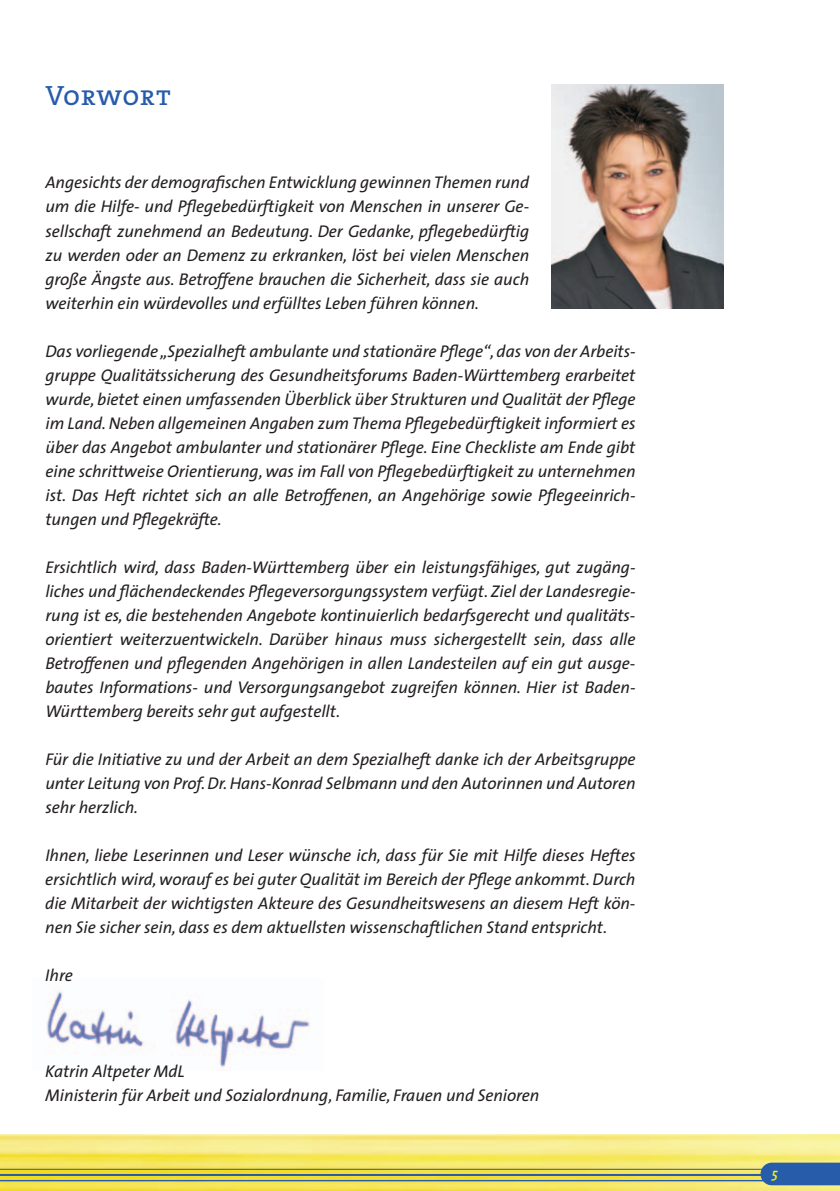
<style>
.page{position:relative;width:840px;height:1191px;background:#fff}
.page>*{position:absolute;margin:0;border:0;box-sizing:border-box;transform-origin:0 0}
.t1{font:28px "The Serif Caps";letter-spacing:.015em;color:#275caa}
.t2{font:italic 17px/24px "The Sans";letter-spacing:-.005em;color:#231f20;text-align:justify}
.t3{font:italic 600 14px "The Serif";color:#fff101}
</style>
<div class="page">
<img style="left:0;top:1134px;width:839px;height:57px">
<hr style="left:0;top:1174px;width:839px;height:2px;background:#275caa">
<hr style="left:0;top:1169px;width:839px;height:1px;background:#275caa">
<hr style="left:0;top:1180px;width:839px;height:1px;background:#275caa">
<svg style="left:760px;top:1162px;width:79px;height:23px"></svg>
<img style="left:46px;top:991px;width:264px;height:79px">
<img style="left:551px;top:84px;width:172px;height:224px">
<h1 class="t1" style="left:45px;top:73px;width:127px">Vorwort</h1>
<p class="t2" style="left:45px;top:170px;width:485px">Angesichts der demografischen Entwicklung gewinnen Themen rund um die Hilfe- und Pflegebedürftigkeit von Menschen in unserer Ge&shy;sellschaft zunehmend an Bedeutung. Der Gedanke, pflegebedürftig zu werden oder an Demenz zu erkranken, löst bei vielen Menschen große Ängste aus. Betroffene brauchen die Sicherheit, dass sie auch weiterhin ein würdevolles und erfülltes Leben führen können.</p>
<p class="t2" style="left:45px;top:338px;width:591px">Das vorliegende „Spezialheft ambulante und stationäre Pflege“, das von der Arbeits&shy;gruppe Qualitätssicherung des Gesundheitsforums Baden-Württemberg erarbeitet wurde, bietet einen umfassenden Überblick über Strukturen und Qualität der Pflege im Land. Neben allgemeinen Angaben zum Thema Pflegebedürftigkeit informiert es über das Angebot ambulanter und stationärer Pflege. Eine Checkliste am Ende gibt eine schrittweise Orientierung, was im Fall von Pflegebedürftigkeit zu unternehmen ist. Das Heft richtet sich an alle Betroffenen, an Angehörige sowie Pflegeeinrich&shy;tungen und Pflegekräfte.</p>
<p class="t2" style="left:45px;top:554px;width:591px">Ersichtlich wird, dass Baden-Württemberg über ein leistungsfähiges, gut zugäng&shy;liches und flächendeckendes Pflegeversorgungssystem verfügt. Ziel der Landesregie&shy;rung ist es, die bestehenden Angebote kontinuierlich bedarfsgerecht und qualitäts&shy;orientiert weiterzuentwickeln. Darüber hinaus muss sichergestellt sein, dass alle Betroffenen und pflegenden Angehörigen in allen Landesteilen auf ein gut ausge&shy;bautes Informations- und Versorgungsangebot zugreifen können. Hier ist Baden-Württemberg bereits sehr gut aufgestellt.</p>
<p class="t2" style="left:45px;top:746px;width:591px">Für die Initiative zu und der Arbeit an dem Spezialheft danke ich der Arbeitsgruppe unter Leitung von Prof.Dr.Hans-Konrad Selbmann und den Autorinnen und Autoren sehr herzlich.</p>
<p class="t2" style="left:45px;top:842px;width:591px">Ihnen, liebe Leserinnen und Leser wünsche ich, dass für Sie mit Hilfe dieses Heftes ersichtlich wird, worauf es bei guter Qualität im Bereich der Pflege ankommt. Durch die Mitarbeit der wichtigsten Akteure des Gesundheitswesens an diesem Heft kön&shy;nen Sie sicher sein, dass es dem aktuellsten wissenschaftlichen Stand entspricht.</p>
<p class="t2" style="left:45px;top:962px;width:29px">Ihre</p>
<p class="t2" style="left:45px;top:1058px;width:495px">Katrin Altpeter MdL<br>Ministerin für Arbeit und Sozialordnung, Familie, Frauen und Senioren</p>
<p class="t3" style="left:771px;top:1162px;width:8px">5</p>
</div>
